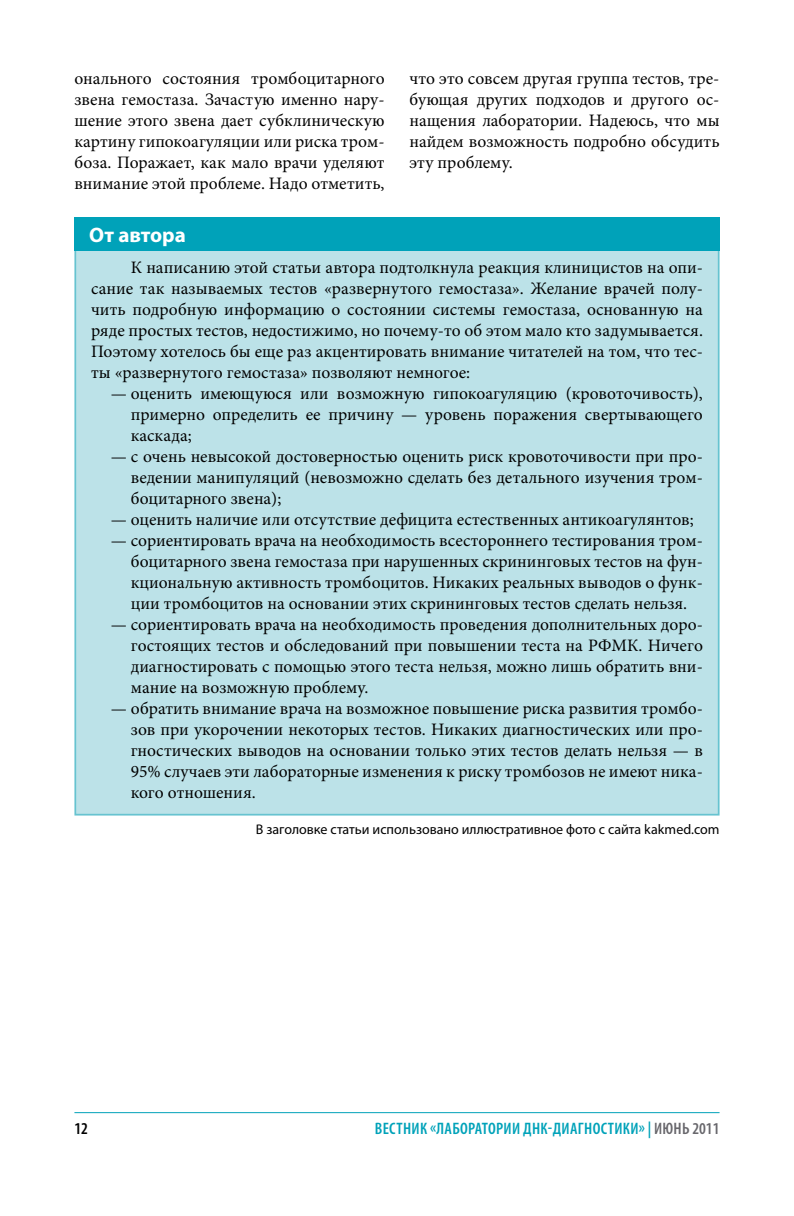
<style>
.page{position:relative;width:794px;height:1216px;background:#fff}
.page>*{position:absolute;margin:0;border:0;box-sizing:border-box;transform-origin:0 0}
.t1{font:700 21px "Myriad Pro";color:#fff}
.t2{font:17.5px/21px "Minion Pro";color:#000;text-align:justify}
.t3{font:600 condensed 16.62px "Myriad Pro";letter-spacing:.02em;color:#00a2b9}
.t4{font:600 condensed 16.62px "Myriad Pro";color:#000}
.t5{font:14px "Myriad Pro";color:#000}
.s1{color:#68676c}
</style>
<div class="page">
<hr style="left:74px;top:1112px;width:645px;height:1px;background:#00a2b9">
<div style="left:75px;top:220px;width:643px;height:594px;background:#bce2e8"></div>
<div style="left:74px;top:217px;width:645px;height:33px;background:#00a2b9"></div>
<p class="t2" style="left:74px;top:68px;width:312px">онального состояния тромбоцитарного звена гемостаза. Зачастую именно нару&shy;шение этого звена дает субклиническую картину гипокоагуляции или риска тром&shy;боза. Поражает, как мало врачи уделяют внимание этой проблеме. Надо отметить,</p>
<p class="t2" style="left:409px;top:68px;width:312px">что это совсем другая группа тестов, тре&shy;бующая других подходов и другого ос&shy;нащения лаборатории. Надеюсь, что мы найдем возможность подробно обсудить эту проблему.</p>
<p class="t1" style="left:89px;top:221px;width:98px">От автора</p>
<p class="t2" style="left:91px;top:257px;width:613px;text-indent:40px">К написанию этой статьи автора подтолкнула реакция клиницистов на опи&shy;сание так называемых тестов «развернутого гемостаза». Желание врачей полу&shy;чить подробную информацию о состоянии системы гемостаза, основанную на ряде простых тестов, недостижимо, но почему-то об этом мало кто задумывается.<br>Поэтому хотелось бы еще раз акцентировать внимание читателей на том, что тес&shy;ты «развернутого гемостаза» позволяют немногое:</p>
<p class="t2" style="left:131px;top:383px;width:573px;text-indent:-20px">— оценить имеющуюся или возможную гипокоагуляцию (кровоточивость), примерно определить ее причину — уровень поражения свертывающего каскада;</p>
<p class="t2" style="left:131px;top:446px;width:573px;text-indent:-20px">— с очень невысокой достоверностью оценить риск кровоточивости при про&shy;ведении манипуляций (невозможно сделать без детального изучения тром&shy;боцитарного звена);</p>
<p class="t2" style="left:111px;top:509px;width:584px">— оценить наличие или отсутствие дефицита естественных антикоагулянтов;</p>
<p class="t2" style="left:131px;top:530px;width:573px;text-indent:-20px">— сориентировать врача на необходимость всестороннего тестирования тром&shy;боцитарного звена гемостаза при нарушенных скрининговых тестов на фун&shy;кциональную активность тромбоцитов. Никаких реальных выводов о функ&shy;ции тромбоцитов на основании этих скрининговых тестов сделать нельзя.</p>
<p class="t2" style="left:131px;top:614px;width:573px;text-indent:-20px">— сориентировать врача на необходимость проведения дополнительных доро&shy;гостоящих тестов и обследований при повышении теста на РФМК. Ничего диагностировать с помощью этого теста нельзя, можно лишь обратить вни&shy;мание на возможную проблему.</p>
<p class="t2" style="left:131px;top:698px;width:573px;text-indent:-20px">— обратить внимание врача на возможное повышение риска развития тромбо&shy;зов при укорочении некоторых тестов. Никаких диагностических или про&shy;гностических выводов на основании только этих тестов делать нельзя — в 95% случаев эти лабораторные изменения к риску тромбозов не имеют ника&shy;кого отношения.</p>
<p class="t5" style="left:256px;top:820px;width:465px">В заголовке статьи использовано иллюстративное фото с сайта kakmed.com</p>
<p class="t4" style="left:74px;top:1117px;width:15px">12</p>
<p class="t3" style="left:375px;top:1117px;width:338px">вестник «Лаборатории днк-диагностики» | <span class="s1">июнь 2011</span></p>
</div>
